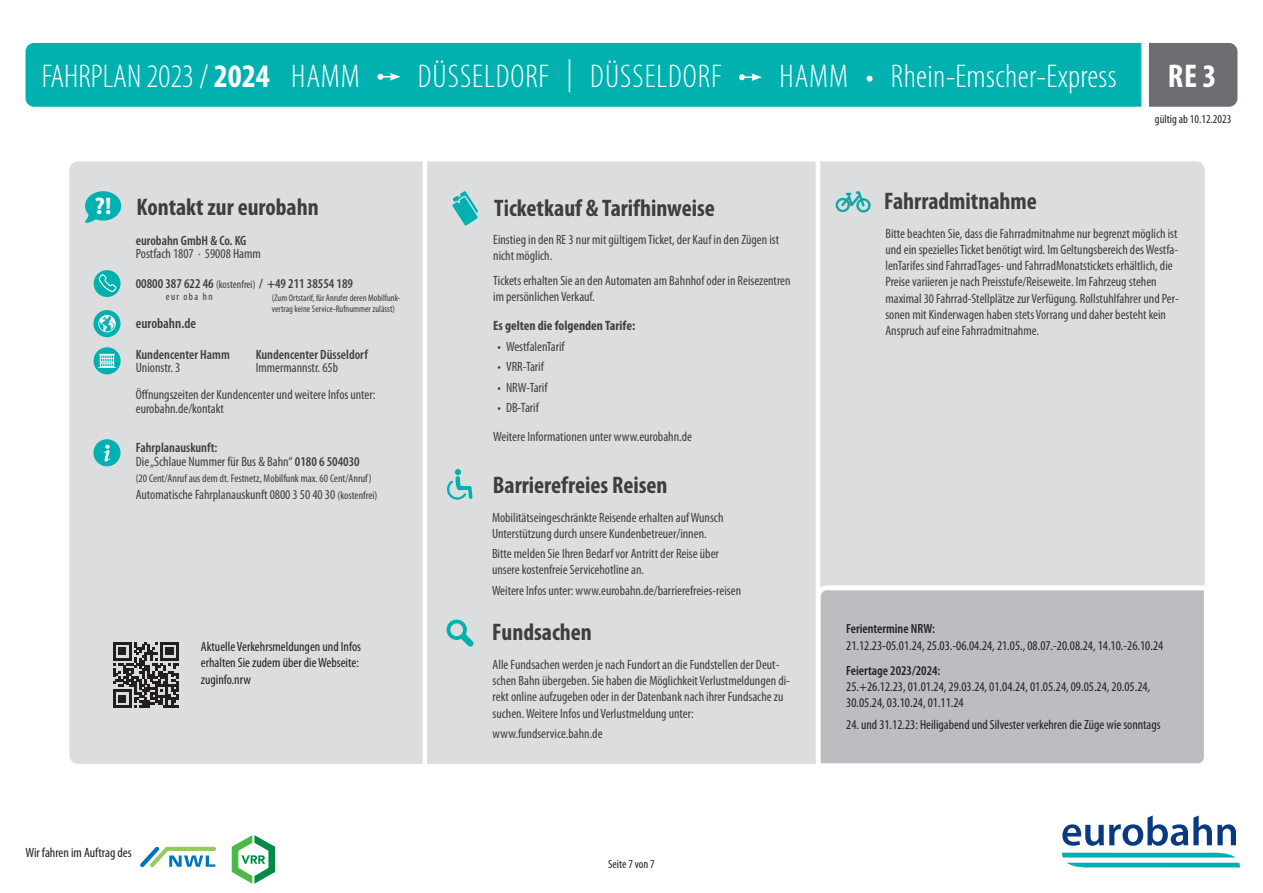
<style>
.page{position:relative;width:1263px;height:893px;background:#fff}
.page>*{position:absolute;margin:0;border:0;box-sizing:border-box;transform-origin:0 0}
.t1{font:300 condensed 33px "Myriad Pro";letter-spacing:.015em;color:#fff}
.t2{font:700 condensed 33px "Myriad Pro";color:#fff}
.t3{font:700 condensed 24px "Myriad Pro";color:#3e3e3f}
.t4{font:600 condensed 14.4px "Myriad Pro";color:#3e3e3f}
.t5{font:condensed 13.5px/16.2px "Myriad Pro";color:#3e3e3f}
.t6{font:600 condensed 13.5px/29.2px "Myriad Pro";color:#3e3e3f}
.t7{font:condensed 13.5px/16.2px "Myriad Pro";color:#231f20}
.t8{font:700 condensed 13.5px "Myriad Pro";color:#3e3e3f}
.t9{font:condensed 13.35px/16px "Myriad Pro";color:#231f20}
.t10{font:600 condensed 13.35px "Myriad Pro";color:#231f20}
.t11{font:condensed 12px "Myriad Pro";color:#231f20}
.t12{font:condensed 11.25px "Myriad Pro";color:#3e3e3f}
.t13{font:condensed 10.5px "Myriad Pro";letter-spacing:.13em;color:#3e3e3f}
.t14{font:condensed 9.6px/11.4px "Myriad Pro";color:#3e3e3f}
.s1{font-weight:700}
.s2{font-stretch:normal;color:#fff}
.s3{font-weight:400}
.s4{font-weight:400;font-size:11.1px}
.s5{font-weight:600}
.s6{font-size:11.25px}
</style>
<div class="page">
<div style="left:26px;top:43px;width:1115px;height:64px;background:#00b1b0"></div>
<div style="left:1149px;top:43px;width:88px;height:64px;background:#6c6d70"></div>
<svg style="left:377px;top:73px;width:23px;height:8px"></svg>
<svg style="left:739px;top:73px;width:23px;height:8px"></svg>
<svg style="left:140px;top:846px;width:76px;height:21px"></svg>
<svg style="left:1062px;top:815px;width:174px;height:31px"></svg>
<svg style="left:1062px;top:852px;width:178px;height:15px"></svg>
<svg style="left:232px;top:835px;width:43px;height:49px"></svg>
<div style="left:69px;top:161px;width:1136px;height:603px;background:#dcdddf;border-radius:9px"></div>
<div style="left:94px;top:270px;width:27px;height:27px;background:#00b1b0;border-radius:50%"></div>
<svg style="left:98px;top:274px;width:19px;height:18px"></svg>
<div style="left:94px;top:347px;width:27px;height:27px;background:#00b1b0;border-radius:50%"></div>
<svg style="left:98px;top:354px;width:18px;height:14px"></svg>
<div style="left:93px;top:310px;width:28px;height:27px;background:#00b1b0;border-radius:50%"></div>
<svg style="left:98px;top:315px;width:18px;height:17px"></svg>
<div style="left:93px;top:439px;width:28px;height:27px;background:#00b1b0;border-radius:50%"></div>
<svg style="left:103px;top:445px;width:7px;height:16px"></svg>
<svg style="left:85px;top:191px;width:36px;height:32px"></svg>
<svg style="left:113px;top:642px;width:66px;height:66px"></svg>
<svg style="left:452px;top:191px;width:26px;height:34px"></svg>
<div style="left:815px;top:585px;width:390px;height:179px;background:#bcbdc0"></div>
<hr style="left:423px;top:140px;width:4px;height:624px;background:#fff">
<hr style="left:816px;top:144px;width:4px;height:449px;background:#fff">
<svg style="left:447px;top:469px;width:25px;height:31px"></svg>
<svg style="left:835px;top:191px;width:36px;height:22px"></svg>
<svg style="left:446px;top:620px;width:28px;height:27px"></svg>
<h1 class="t1" style="left:42px;top:59px;width:320px">FAHRPLAN 2023 / <span class="s1">2024</span> HAMM</h1>
<h1 class="t1" style="left:418px;top:59px;width:305px">DÜSSELDORF | DÜSSELDORF</h1>
<h1 class="t1" style="left:779px;top:59px;width:339px">HAMM • Rhein-Emscher-Express</h1>
<h1 class="t2" style="left:1168px;top:58px;width:50px">RE 3</h1>
<p class="t11" style="left:1155px;top:112px;width:78px">gültig ab 10.12.2023</p>
<h2 class="t3" style="left:94px;top:194px;width:226px"><span class="s2">?!</span> Kontakt zur eurobahn</h2>
<p class="t6" style="left:136px;top:226px;width:112px">eurobahn GmbH &amp; Co. KG</p>
<p class="t6" style="left:136px;top:239px;width:219px"><span class="s3">Postfach 1807 · 59008 Hamm<br></span>00800 387 622 46 <span class="s4">(kostenfrei)</span> / +49 211 38554 189</p>
<p class="t4" style="left:136px;top:315px;width:62px">eurobahn.de</p>
<p class="t6" style="left:136px;top:340px;width:96px">Kundencenter Hamm</p>
<p class="t6" style="left:256px;top:340px;width:114px">Kundencenter Düsseldorf</p>
<p class="t5" style="left:136px;top:360px;width:46px">Unionstr. 3</p>
<p class="t13" style="left:166px;top:291px;width:48px">eur oba hn</p>
<p class="t14" style="left:272px;top:292px;width:130px">(Zum Ortstarif, für Anrufer deren Mobilfunk&shy;vertrag keine Service-Rufnummer zulässt)</p>
<p class="t5" style="left:136px;top:354px;width:241px;line-height:27px;text-indent:120px">Immermannstr. 65b<br>Öffnungszeiten der Kundencenter und weitere Infos unter:</p>
<p class="t5" style="left:136px;top:400px;width:90px">eurobahn.de/kontakt</p>
<p class="t5" style="left:136px;top:441px;width:225px;line-height:13.5px"><span class="s5">Fahrplanauskunft:<br></span>Die „Schlaue Nummer für Bus &amp; Bahn“ <span class="s5">0180 6 504030</span></p>
<p class="t12" style="left:136px;top:472px;width:237px">(20 Cent/Anruf aus dem dt. Festnetz, Mobilfunk max. 60 Cent/Anruf)</p>
<p class="t5" style="left:136px;top:487px;width:243px">Automatische Fahrplanauskunft 0800 3 50 40 30 <span class="s6">(kostenfrei)</span></p>
<p class="t7" style="left:26px;top:844px;width:108px">Wir fahren im Auftrag des</p>
<p class="t7" style="left:201px;top:639px;width:162px">Aktuelle Verkehrsmeldungen und Infos erhalten Sie zudem über die Webseite: zuginfo.nrw</p>
<h2 class="t3" style="left:494px;top:194px;width:222px">Ticketkauf &amp; Tarifhinweise</h2>
<p class="t5" style="left:493px;top:232px;width:287px">Einstieg in den RE 3 nur mit gültigem Ticket, der Kauf in den Zügen ist nicht möglich.</p>
<p class="t5" style="left:493px;top:273px;width:299px">Tickets erhalten Sie an den Automaten am Bahnhof oder in Reisezentren im persönlichen Verkauf.</p>
<p class="t8" style="left:493px;top:318px;width:143px">Es gelten die folgenden Tarife:</p>
<p class="t5" style="left:497px;top:338px;width:69px">• WestfalenTarif</p>
<p class="t5" style="left:497px;top:359px;width:48px">• VRR-Tarif</p>
<p class="t5" style="left:497px;top:379px;width:52px">• NRW-Tarif</p>
<p class="t5" style="left:493px;top:393px;width:200px;line-height:29px;text-indent:4px">• DB-Tarif<br>Weitere Informationen unter www.eurobahn.de</p>
<h2 class="t3" style="left:493px;top:472px;width:176px">Barrierefreies Reisen</h2>
<p class="t5" style="left:492px;top:509px;width:233px">Mobilitätseingeschränkte Reisende erhalten auf Wunsch<br>Unterstützung durch unsere Kundenbetreuer/innen.</p>
<p class="t5" style="left:492px;top:546px;width:228px">Bitte melden Sie Ihren Bedarf vor Antritt der Reise über unsere kostenfreie Servicehotline an.</p>
<p class="t5" style="left:492px;top:583px;width:251px">Weitere Infos unter: www.eurobahn.de/barrierefreies-reisen</p>
<h2 class="t3" style="left:492px;top:619px;width:101px">Fundsachen</h2>
<p class="t5" style="left:493px;top:657px;width:299px">Alle Fundsachen werden je nach Fundort an die Fundstellen der Deut&shy;schen Bahn übergeben. Sie haben die Möglichkeit Verlustmeldungen di&shy;rekt online aufzugeben oder in der Datenbank nach ihrer Fundsache zu suchen. Weitere Infos und Verlustmeldung unter:</p>
<p class="t5" style="left:493px;top:726px;width:111px">www.fundservice.bahn.de</p>
<p class="t11" style="left:608px;top:857px;width:48px">Seite 7 von 7</p>
<h2 class="t3" style="left:884px;top:188px;width:154px">Fahrradmitnahme</h2>
<p class="t5" style="left:885px;top:226px;width:295px">Bitte beachten Sie, dass die Fahrradmitnahme nur begrenzt möglich ist und ein spezielles Ticket benötigt wird. Im Geltungsbereich des Westfa&shy;lenTarifes sind FahrradTages- und FahrradMonatstickets erhältlich, die Preise variieren je nach Preisstufe/Reiseweite. Im Fahrzeug stehen maximal 30 Fahrrad-Stellplätze zur Verfügung. Rollstuhlfahrer und Per&shy;sonen mit Kinderwagen haben stets Vorrang und daher besteht kein Anspruch auf eine Fahrradmitnahme.</p>
<p class="t10" style="left:846px;top:622px;width:90px">Ferientermine NRW:</p>
<p class="t9" style="left:846px;top:638px;width:319px">21.12.23-05.01.24, 25.03.-06.04.24, 21.05., 08.07.-20.08.24, 14.10.-26.10.24</p>
<p class="t10" style="left:846px;top:663px;width:96px">Feiertage 2023/2024:</p>
<p class="t9" style="left:846px;top:679px;width:306px">25.+26.12.23, 01.01.24, 29.03.24, 01.04.24, 01.05.24, 09.05.24, 20.05.24,<br>30.05.24, 03.10.24, 01.11.24</p>
<p class="t9" style="left:846px;top:717px;width:316px">24. und 31.12.23: Heiligabend und Silvester verkehren die Züge wie sonntags</p>
<p class="t7" style="left:967px;top:680px;width:105px">Wir ahren im Auftrag des</p>
</div>
